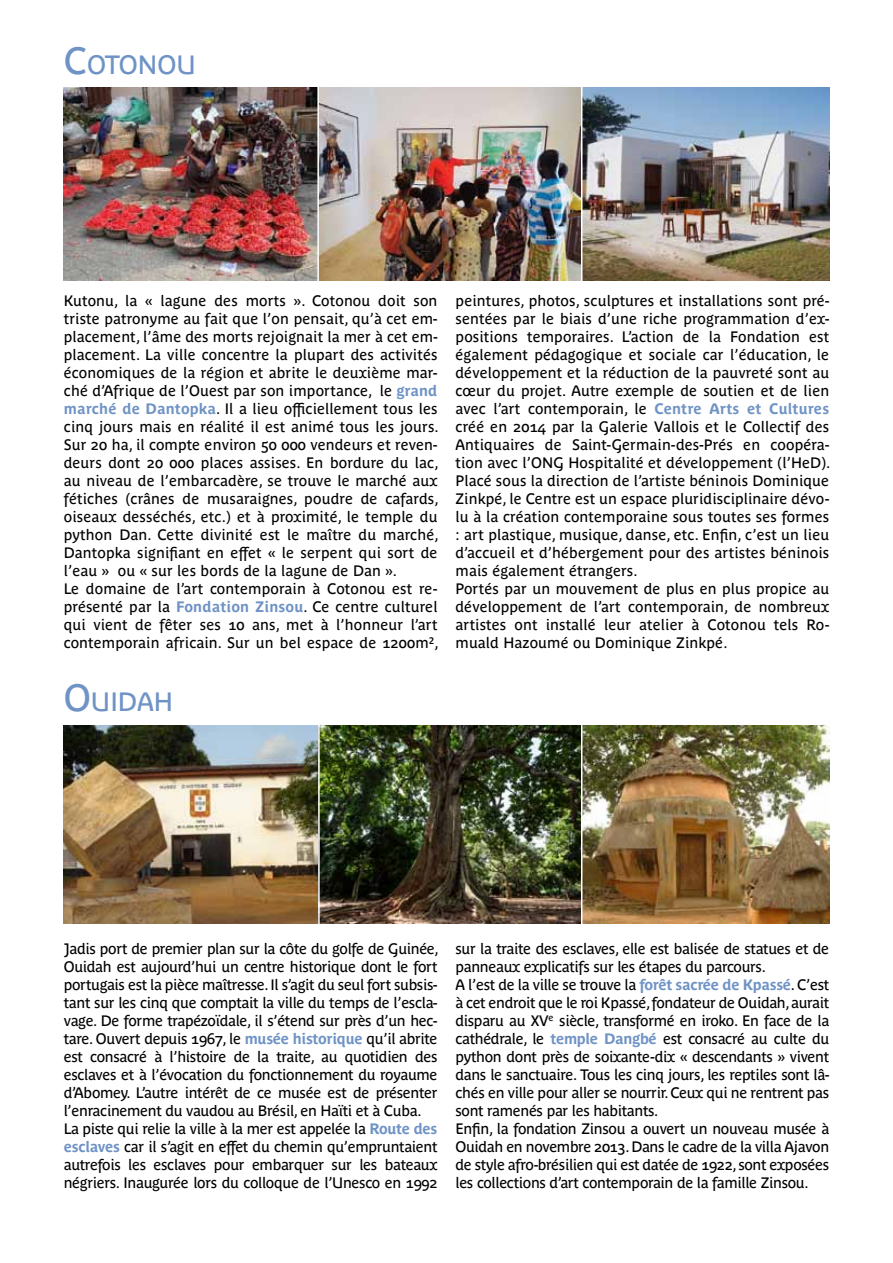
<style>
.page{position:relative;width:893px;height:1263px;background:#fff}
.page>*{position:absolute;margin:0;border:0;box-sizing:border-box;transform-origin:0 0}
.t1{font:26.25px "Parisine Plus Std";color:#6f93c5}
.t2{font:15px/18px "Parisine Plus Std";letter-spacing:.01em;color:#000}
.t3{font:15px/18px "Parisine Plus Std";letter-spacing:-.02em;color:#000}
.s1{font-size:37.5px}
.s2{font-weight:700;color:#6f93c5}
</style>
<div class="page">
<img style="left:64px;top:725px;width:765px;height:198px">
<img style="left:64px;top:87px;width:765px;height:194px">
<hr style="left:317px;top:81px;width:2px;height:208px;background:#fff">
<hr style="left:581px;top:80px;width:1px;height:208px;background:#fff">
<hr style="left:581px;top:724px;width:1px;height:208px;background:#fff">
<hr style="left:318px;top:724px;width:2px;height:208px;background:#fff">
<h1 class="t1" style="left:64px;top:49px;width:134px"><span class="s1">C</span>OTONOU</h1>
<p class="t2" style="left:64px;top:292px;width:376px">Kutonu, la « lagune des morts ». Cotonou doit son triste patronyme au fait que l’on pensait, qu’à cet em&shy;placement, l’âme des morts rejoignait la mer à cet em&shy;placement. La ville concentre la plupart des activités économiques de la région et abrite le deuxième mar&shy;ché d’Afrique de l’Ouest par son importance, le <span class="s2">grand marché de Dantopka</span>. Il a lieu officiellement tous les cinq jours mais en réalité il est animé tous les jours.<br>Sur 20 ha, il compte environ 50 000 vendeurs et reven&shy;deurs dont 20 000 places assises. En bordure du lac, au niveau de l’embarcadère, se trouve le marché aux fétiches (crânes de musaraignes, poudre de cafards, oiseaux desséchés, etc.) et à proximité, le temple du python Dan. Cette divinité est le maître du marché, Dantopka signifiant en effet « le serpent qui sort de l’eau » ou « sur les bords de la lagune de Dan ».<br>Le domaine de l’art contemporain à Cotonou est re&shy;présenté par la <span class="s2">Fondation Zinsou</span>. Ce centre culturel qui vient de fêter ses 10 ans, met à l’honneur l’art contemporain africain. Sur un bel espace de 1200m²,</p>
<p class="t2" style="left:455px;top:292px;width:376px">peintures, photos, sculptures et installations sont pré&shy;sentées par le biais d’une riche programmation d’ex&shy;positions temporaires. L’action de la Fondation est également pédagogique et sociale car l’éducation, le développement et la réduction de la pauvreté sont au cœur du projet. Autre exemple de soutien et de lien avec l’art contemporain, le <span class="s2">Centre Arts et Cultures </span>créé en 2014 par la Galerie Vallois et le Collectif des Antiquaires de Saint-Germain-des-Prés en coopéra&shy;tion avec l’ONG Hospitalité et développement (l’HeD).<br>Placé sous la direction de l’artiste béninois Dominique Zinkpé, le Centre est un espace pluridisciplinaire dévo&shy;lu à la création contemporaine sous toutes ses formes : art plastique, musique, danse, etc. Enfin, c’est un lieu d’accueil et d’hébergement pour des artistes béninois mais également étrangers.<br>Portés par un mouvement de plus en plus propice au développement de l’art contemporain, de nombreux artistes ont installé leur atelier à Cotonou tels Ro&shy;muald Hazoumé ou Dominique Zinkpé.</p>
<h1 class="t1" style="left:64px;top:687px;width:111px"><span class="s1">O</span>UIDAH</h1>
<p class="t3" style="left:64px;top:940px;width:376px">Jadis port de premier plan sur la côte du golfe de Guinée, Ouidah est aujourd’hui un centre historique dont le fort portugais est la pièce maîtresse. Il s’agit du seul fort subsis&shy;tant sur les cinq que comptait la ville du temps de l’escla&shy;vage. De forme trapézoïdale, il s’étend sur près d’un hec&shy;tare. Ouvert depuis 1967, le <span class="s2">musée historique</span> qu’il abrite est consacré à l’histoire de la traite, au quotidien des esclaves et à l’évocation du fonctionnement du royaume d’Abomey. L’autre intérêt de ce musée est de présenter l’enracinement du vaudou au Brésil, en Haïti et à Cuba.<br>La piste qui relie la ville à la mer est appelée la <span class="s2">Route des esclaves</span> car il s’agit en effet du chemin qu’empruntaient autrefois les esclaves pour embarquer sur les bateaux négriers. Inaugurée lors du colloque de l’Unesco en 1992</p>
<p class="t3" style="left:455px;top:940px;width:375px">sur la traite des esclaves, elle est balisée de statues et de panneaux explicatifs sur les étapes du parcours.<br>A l’est de la ville se trouve la <span class="s2">forêt sacrée de Kpassé</span>. C’est à cet endroit que le roi Kpassé, fondateur de Ouidah, aurait disparu au XV<sup>e</sup> siècle, transformé en iroko. En face de la cathédrale, le <span class="s2">temple Dangbé</span> est consacré au culte du python dont près de soixante-dix « descendants » vivent dans le sanctuaire. Tous les cinq jours, les reptiles sont lâ&shy;chés en ville pour aller se nourrir. Ceux qui ne rentrent pas sont ramenés par les habitants.<br>Enfin, la fondation Zinsou a ouvert un nouveau musée à Ouidah en novembre 2013. Dans le cadre de la villa Ajavon de style afro-brésilien qui est datée de 1922, sont exposées les collections d’art contemporain de la famille Zinsou.</p>
</div>
